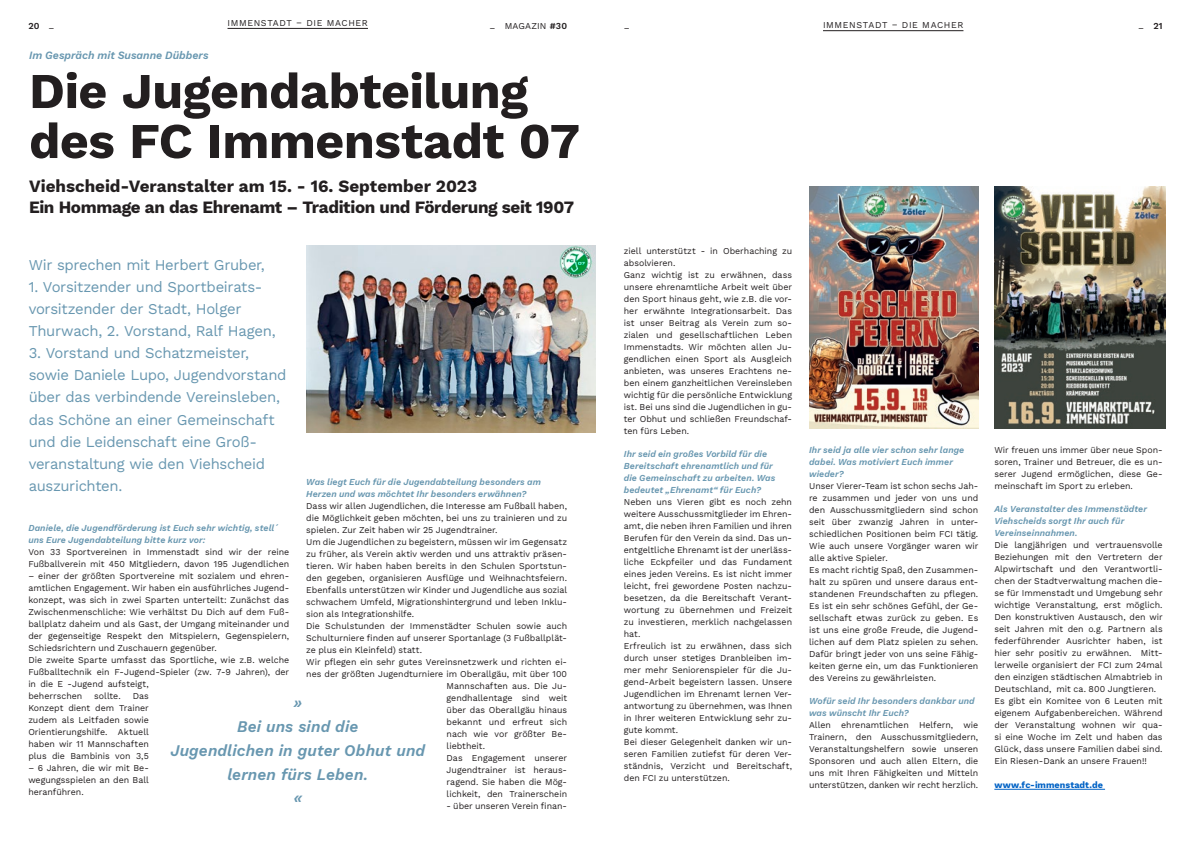
<style>
.page{position:relative;width:1191px;height:842px;background:#fff}
.page>*{position:absolute;margin:0;border:0;box-sizing:border-box;transform-origin:0 0}
.t1{font:700 50px/50px "Work Sans";letter-spacing:-.01em;color:#231f20}
.t2{font:700 17px/21px "Work Sans";letter-spacing:-.015em;color:#231f20}
.t3{font:italic 600 16px/24px "Work Sans";letter-spacing:.01em;color:#6897b0;text-align:center}
.t4{font:15px/22px "Work Sans";letter-spacing:-.02em;color:#6897b0}
.t5{font:italic 600 11px "Work Sans";color:#6897b0}
.t6{font:9px/12px "Work Sans";color:#231f20}
.t7{font:italic 600 9px/12px "Work Sans";letter-spacing:.01em;color:#6897b0}
.t8{font:9px "Work Sans";letter-spacing:.065em;color:#231f20}
.t9{font:700 9px "Work Sans";letter-spacing:.005em;color:#0062c5}
.t10{font:600 9px "Work Sans";color:#231f20}
.s1{font-weight:400}
.s2{font-weight:600}
</style>
<div class="page">
<hr style="left:227px;top:28px;width:141px;height:1px;background:#231f20">
<img style="left:306px;top:245px;width:289px;height:187px">
<hr style="left:823px;top:31px;width:140px;height:1px;background:#231f20">
<img style="left:595px;top:245px;width:1px;height:187px">
<hr style="left:994px;top:789px;width:111px;height:1px;background:#0062c5">
<img style="left:809px;top:187px;width:169px;height:242px">
<img style="left:994px;top:187px;width:171px;height:242px">
<p class="t8" style="left:227px;top:16px;width:142px">IMMENSTADT – DIE MACHER</p>
<p class="t8" style="left:823px;top:18px;width:142px">IMMENSTADT – DIE MACHER</p>
<p class="t10" style="left:28px;top:19px;width:28px">20 <span class="s1">–</span></p>
<p class="t6" style="left:489px;top:19px;width:79px">– MAGAZIN <span class="s2">#30</span></p>
<p class="t6" style="left:624px;top:21px;width:7px">–</p>
<p class="t10" style="left:1138px;top:19px;width:26px"><span class="s1">–</span> 21</p>
<p class="t5" style="left:29px;top:47px;width:181px">Im Gespräch mit Susanne Dübbers</p>
<h1 class="t1" style="left:29px;top:64px;width:552px">Die Jugendabteilung des FC Immenstadt 07</h1>
<h2 class="t2" style="left:29px;top:175px;width:546px">Viehscheid-Veranstalter am 15. - 16. September 2023<br>Ein Hommage an das Ehrenamt – Tradition und Förderung seit 1907</h2>
<h3 class="t4" style="left:29px;top:254px;width:238px">Wir sprechen mit Herbert Gruber,</h3>
<h3 class="t4" style="left:29px;top:276px;width:248px">1. Vorsitzender und Sportbeirats&shy;vorsitzender der Stadt, Holger<br>Thurwach, 2. Vorstand, Ralf Hagen,</h3>
<h3 class="t4" style="left:29px;top:342px;width:259px">3. Vorstand und Schatzmeister, sowie Daniele Lupo, Jugendvorstand über das verbindende Vereinsleben, das Schöne an einer Gemeinschaft und die Leidenschaft eine Groß&shy;veranstaltung wie den Viehscheid auszurichten.</h3>
<p class="t7" style="left:306px;top:475px;width:236px">Was liegt Euch für die Jugendabteilung besonders am<br>Herzen und was möchtet Ihr besonders erwähnen?</p>
<p class="t6" style="left:306px;top:500px;width:262px">Dass wir allen Jugendlichen, die Interesse am Fußball haben,</p>
<p class="t6" style="left:306px;top:512px;width:262px">die Möglichkeit geben möchten, bei uns zu trainieren und zu</p>
<p class="t6" style="left:306px;top:524px;width:193px">spielen. Zur Zeit haben wir 25 Jugendtrainer.</p>
<p class="t6" style="left:306px;top:536px;width:262px">Um die Jugendlichen zu begeistern, müssen wir im Gegensatz</p>
<p class="t6" style="left:306px;top:548px;width:262px">zu früher, als Verein aktiv werden und uns attraktiv präsen-</p>
<p class="t6" style="left:306px;top:560px;width:262px">tieren. Wir haben haben bereits in den Schulen Sportstun-</p>
<p class="t6" style="left:306px;top:572px;width:262px">den gegeben, organisieren Ausflüge und Weihnachtsfeiern.</p>
<p class="t6" style="left:306px;top:584px;width:262px">Ebenfalls unterstützen wir Kinder und Jugendliche aus sozial</p>
<p class="t6" style="left:306px;top:596px;width:262px">schwachem Umfeld, Migrationshintergrund und leben Inklu-</p>
<p class="t6" style="left:306px;top:608px;width:109px">sion als Integrationshilfe.</p>
<p class="t6" style="left:306px;top:620px;width:262px">Die Schulstunden der Immenstädter Schulen sowie auch</p>
<p class="t6" style="left:306px;top:632px;width:262px">Schulturniere finden auf unserer Sportanlage (3 Fußballplät-</p>
<p class="t6" style="left:306px;top:644px;width:117px">ze plus ein Kleinfeld) statt.</p>
<p class="t6" style="left:306px;top:656px;width:262px">Wir pflegen ein sehr gutes Vereinsnetzwerk und richten ei-</p>
<p class="t6" style="left:306px;top:668px;width:262px">nes der größten Jugendturniere im Oberallgäu, mit über 100</p>
<p class="t6" style="left:446px;top:680px;width:122px">Mannschaften aus. Die Ju-</p>
<p class="t6" style="left:446px;top:692px;width:122px">gendhallentage sind weit</p>
<p class="t6" style="left:446px;top:704px;width:122px">über das Oberallgäu hinaus</p>
<p class="t6" style="left:446px;top:716px;width:122px">bekannt und erfreut sich</p>
<p class="t6" style="left:446px;top:728px;width:122px">nach wie vor größter Be-</p>
<p class="t6" style="left:446px;top:740px;width:40px">liebtheit.</p>
<p class="t6" style="left:446px;top:752px;width:122px">Das Engagement unserer</p>
<p class="t6" style="left:446px;top:763px;width:122px">Jugendtrainer ist heraus-</p>
<p class="t6" style="left:446px;top:775px;width:122px">ragend. Sie haben die Mög-</p>
<p class="t6" style="left:446px;top:787px;width:122px">lichkeit, den Trainerschein</p>
<p class="t6" style="left:446px;top:799px;width:122px">- über unseren Verein finan-</p>
<p class="t7" style="left:28px;top:522px;width:252px">Daniele, die Jugendförderung ist Euch sehr wichtig, stell´ uns Eure Jugendabteilung bitte kurz vor:</p>
<p class="t6" style="left:28px;top:546px;width:262px">Von 33 Sportvereinen in Immenstadt sind wir der reine<br>Fußballverein mit 450 Mitgliedern, davon 195 Jugendlichen</p>
<p class="t6" style="left:28px;top:570px;width:262px">– einer der größten Sportvereine mit sozialem und ehren&shy;amtlichen Engagement. Wir haben ein ausführliches Jugend&shy;konzept, was sich in zwei Sparten unterteilt: Zunächst das Zwischenmenschliche: Wie verhältst Du Dich auf dem Fuß&shy;ballplatz daheim und als Gast, der Umgang miteinander und der gegenseitige Respekt den Mitspielern, Gegenspielern, Schiedsrichtern und Zuschauern gegenüber.<br>Die zweite Sparte umfasst das Sportliche, wie z.B. welche Fußballtechnik ein F-Jugend-Spieler (zw. 7-9 Jahren), der in die E -Jugend aufsteigt,<br>beherrschen</p>
<p class="t6" style="left:94px;top:690px;width:28px">sollte.</p>
<p class="t6" style="left:28px;top:690px;width:122px;text-align:justify;text-indent:104px">Das Konzept dient dem Trainer zudem als Leitfaden sowie Orientierungshilfe. Aktuell haben wir 11 Mannschaften plus die Bambinis von 3,5</p>
<p class="t6" style="left:28px;top:762px;width:122px;text-align:justify">– 6 Jahren, die wir mit Be&shy;wegungsspielen an den Ball heranführen.</p>
<h3 class="t3" style="left:170px;top:690px;width:256px">»<br>Bei uns sind die<br>Jugendlichen in guter Obhut und lernen fürs Leben.<br>«</h3>
<p class="t6" style="left:624px;top:244px;width:170px">ziell unterstützt - in Oberhaching zu absolvieren.<br>Ganz wichtig ist zu erwähnen, dass unsere ehrenamtliche Arbeit weit über den Sport hinaus geht, wie z.B. die vor&shy;her erwähnte Integrationsarbeit. Das ist unser Beitrag als Verein zum so&shy;zialen und gesellschaftlichen Leben Immenstadts. Wir möchten allen Ju&shy;gendlichen einen Sport als Ausgleich anbieten, was unseres Erachtens ne&shy;ben einem ganzheitlichen Vereinsleben wichtig für die persönliche Entwicklung ist. Bei uns sind die Jugendlichen in gu&shy;ter Obhut und schließen Freundschaf&shy;ten fürs Leben.</p>
<p class="t7" style="left:624px;top:447px;width:153px">Ihr seid ein großes Vorbild für die Bereitschaft ehrenamtlich und für die Gemeinschaft zu arbeiten. Was bedeutet „Ehrenamt“ für Euch?</p>
<p class="t6" style="left:624px;top:495px;width:170px">Neben uns Vieren gibt es noch zehn weitere Ausschussmitglieder im Ehren&shy;amt, die neben ihren Familien und ihren Berufen für den Verein da sind. Das un&shy;entgeltliche Ehrenamt ist der unerläss&shy;liche Eckpfeiler und das Fundament eines jeden Vereins. Es ist nicht immer leicht, frei gewordene Posten nachzu&shy;besetzen, da die Bereitschaft Verant&shy;wortung zu übernehmen und Freizeit zu investieren, merklich nachgelassen hat.<br>Erfreulich ist zu erwähnen, dass sich durch unser stetiges Dranbleiben im&shy;mer mehr Seniorenspieler für die Ju&shy;gend-Arbeit begeistern lassen. Unsere Jugendlichen im Ehrenamt lernen Ver&shy;antwortung zu übernehmen, was Ihnen in Ihrer weiteren Entwicklung sehr zu&shy;gute kommt.<br>Bei dieser Gelegenheit danken wir un&shy;seren Familien zutiefst für deren Ver&shy;ständnis, Verzicht und Bereitschaft, den FCI zu unterstützen.</p>
<p class="t7" style="left:809px;top:443px;width:157px">Ihr seid ja alle vier schon sehr lange dabei. Was motiviert Euch immer wieder?</p>
<p class="t6" style="left:809px;top:479px;width:171px">Unser Vierer-Team ist schon sechs Jah&shy;re zusammen und jeder von uns und den Ausschussmitgliedern sind schon seit über zwanzig Jahren in unter&shy;schiedlichen Positionen beim FCI tätig.<br>Wie auch unsere Vorgänger waren wir alle aktive Spieler.<br>Es macht richtig Spaß, den Zusammen&shy;halt zu spüren und unsere daraus ent&shy;standenen Freundschaften zu pflegen.<br>Es ist ein sehr schönes Gefühl, der Ge&shy;sellschaft etwas zurück zu geben. Es ist uns eine große Freude, die Jugend&shy;lichen auf dem Platz spielen zu sehen.<br>Dafür bringt jeder von uns seine Fähig&shy;keiten gerne ein, um das Funktionieren des Vereins zu gewährleisten.</p>
<p class="t7" style="left:809px;top:695px;width:167px">Wofür seid Ihr besonders dankbar und was wünscht Ihr Euch?</p>
<p class="t6" style="left:809px;top:719px;width:171px;text-align:justify">Allen ehrenamtlichen Helfern, wie Trainern, den Ausschussmitgliedern, Veranstaltungshelfern sowie unseren Sponsoren und auch allen Eltern, die uns mit Ihren Fähigkeiten und Mitteln unterstützen, danken wir recht herzlich.</p>
<p class="t6" style="left:994px;top:444px;width:170px;text-align:justify">Wir freuen uns immer über neue Spon&shy;soren, Trainer und Betreuer, die es un&shy;serer Jugend ermöglichen, diese Ge&shy;meinschaft im Sport zu erleben.</p>
<p class="t7" style="left:994px;top:503px;width:154px">Als Veranstalter des Immenstädter<br>Viehscheids sorgt Ihr auch für<br>Vereinseinnahmen.</p>
<p class="t6" style="left:994px;top:539px;width:170px">Die langjährigen und vertrauensvolle Beziehungen mit den Vertretern der Alpwirtschaft und den Verantwortli&shy;chen der Stadtverwaltung machen die&shy;se für Immenstadt und Umgebung sehr wichtige Veranstaltung, erst möglich.<br>Den konstruktiven Austausch, den wir seit Jahren mit den o.g. Partnern als federführender Ausrichter haben, ist hier sehr positiv zu erwähnen. Mitt&shy;lerweile organisiert der FCI zum 24mal den einzigen städtischen Almabtrieb in Deutschland, mit ca. 800 Jungtieren.<br>Es gibt ein Komitee von 6 Leuten mit eigenem Aufgabenbereichen. Während der Veranstaltung wohnen wir qua&shy;si eine Woche im Zelt und haben das Glück, dass unsere Familien dabei sind.<br>Ein Riesen-Dank an unsere Frauen!!</p>
<p class="t9" style="left:994px;top:778px;width:110px">www.fc-immenstadt.de</p>
</div>
